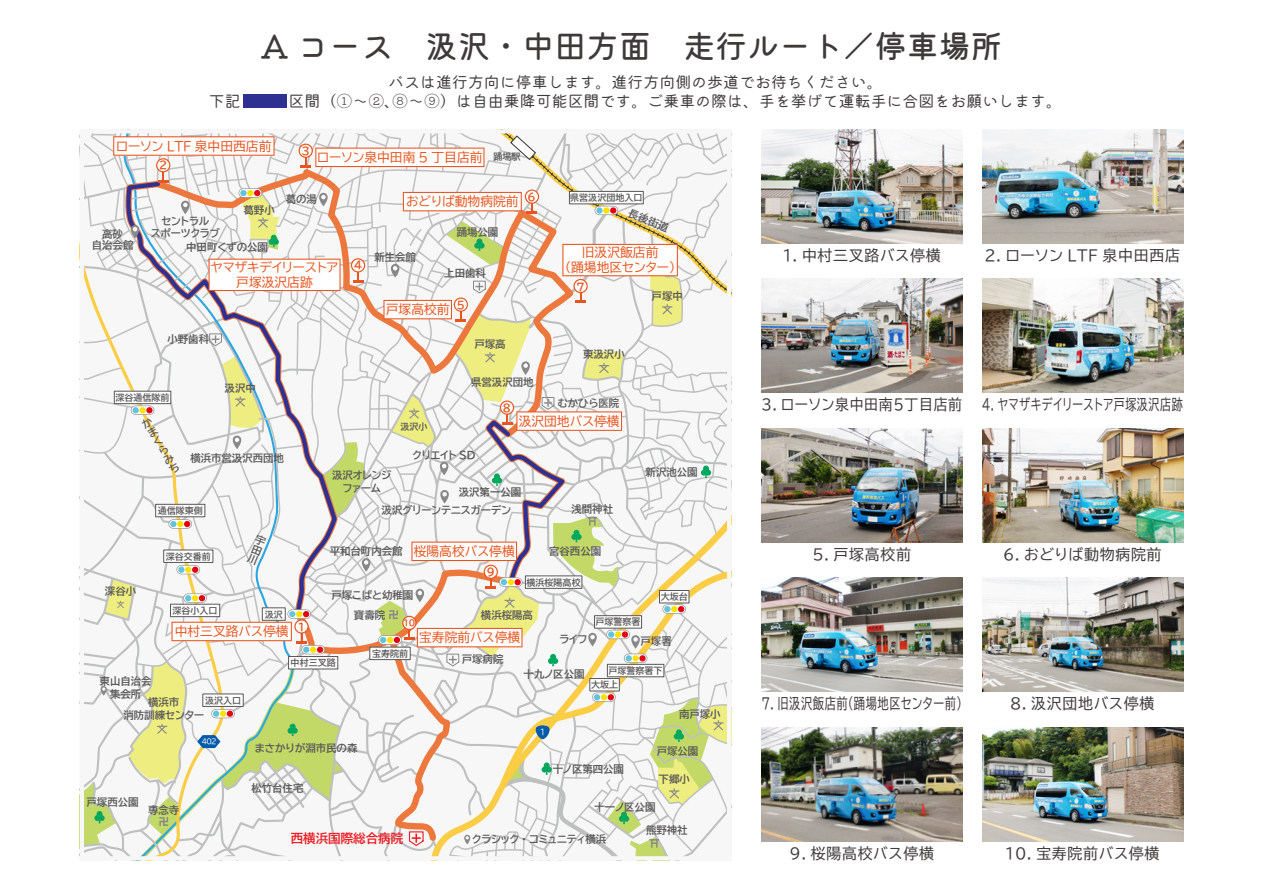
<style>
.page{position:relative;width:1263px;height:893px;background:#fff}
.page>*{position:absolute;margin:0;border:0;box-sizing:border-box;transform-origin:0 0}
.t1{font:31.95px "Mamelon 5 Hi Regular";color:#3e3a39}
.t2{font:15.9px/19.2px "Mamelon 3.5 Hi Regular";color:#3e3a39;text-align:center}
.t3{font:14.85px "BIZ UDP Gothic";letter-spacing:.05em;color:#3e3a39}
.t4{font:14.85px "BIZ UDP Gothic";letter-spacing:.05em;color:#3e3a39;scale:.74 1}
.t5{font:14.85px "BIZ UDP Gothic";letter-spacing:.05em;color:#3e3a39;scale:.76 1}
.t6{font:14.85px "BIZ UDP Gothic";letter-spacing:.05em;color:#3e3a39;scale:.93 1}
.t7{font:12.75px/14.9px "BIZ UDP Gothic";color:#e95520;text-align:center}
.t8{font:12.45px "BIZ UDP Gothic Bold";color:#ed1c24}
.t9{font:10.65px "BIZ UDP Gothic Bold";color:#e95520}
.t10{font:10.35px/10.4px "BIZ UDP Gothic Bold";color:#595757;text-align:center}
.t11{font:9px "BIZ UDP Gothic Bold";color:#595757}
.t12{font:8.55px "BIZ UDP Gothic Bold";color:#e95520}
.t13{font:7.95px "BIZ UDP Gothic";color:#fff}
.t14{font:7.2px "BIZ UDP Gothic";color:#fff}
</style>
<div class="page">
<img style="left:761px;top:129px;width:202px;height:114px">
<img style="left:982px;top:129px;width:201px;height:114px">
<img style="left:761px;top:279px;width:202px;height:114px">
<img style="left:982px;top:279px;width:201px;height:114px">
<img style="left:761px;top:428px;width:202px;height:114px">
<img style="left:982px;top:428px;width:201px;height:114px">
<img style="left:761px;top:578px;width:202px;height:114px">
<img style="left:982px;top:578px;width:201px;height:114px">
<img style="left:761px;top:727px;width:202px;height:114px">
<img style="left:982px;top:727px;width:201px;height:114px">
<div style="left:243px;top:95px;width:44px;height:13px;background:#2e3192"></div>
<svg style="left:84px;top:129px;width:644px;height:728px"></svg>
<h1 class="t1" style="left:261px;top:26px;width:743px">A コース　汲沢・中田方面　走行ルート／停車場所</h1>
<h2 class="t2" style="left:209px;top:73px;width:855px">バスは進行方向に停車します。進行方向側の歩道でお待ちください。<br>下記　　　区間（①～②、⑧～⑨）は自由乗降可能区間です。ご乗車の際は、手を挙げて運転手に合図をお願いします。</h2>
<p class="t7" style="left:116px;top:139px;width:157px">ローソン LTF 泉中田西店前</p>
<p class="t9" style="left:159px;top:160px;width:10px">2</p>
<p class="t9" style="left:302px;top:146px;width:10px">3</p>
<p class="t7" style="left:317px;top:150px;width:167px">ローソン泉中田南 5 丁目店前</p>
<p class="t11" style="left:493px;top:152px;width:29px">踊場駅</p>
<p class="t10" style="left:244px;top:204px;width:33px">葛野小</p>
<p class="t10" style="left:186px;top:242px;width:83px">中田町くずの公園</p>
<p class="t10" style="left:161px;top:216px;width:49px">セントラル</p>
<p class="t10" style="left:102px;top:229px;width:22px">高砂</p>
<p class="t10" style="left:151px;top:228px;width:71px">スポーツクラブ</p>
<p class="t10" style="left:92px;top:240px;width:43px">自治会館</p>
<p class="t10" style="left:286px;top:194px;width:33px">葛の湯</p>
<p class="t7" style="left:211px;top:260px;width:129px">ヤマザキデイリーストア戸塚汲沢店跡</p>
<p class="t9" style="left:354px;top:260px;width:10px">4</p>
<p class="t10" style="left:167px;top:334px;width:43px">小野歯科</p>
<p class="t11" style="left:116px;top:393px;width:56px">深谷通信隊前</p>
<p class="t10" style="left:225px;top:383px;width:33px">汲沢中</p>
<p class="t7" style="left:406px;top:194px;width:131px">おどりば動物病院前 <sup>6</sup></p>
<p class="t10" style="left:374px;top:252px;width:43px">新生会館</p>
<p class="t10" style="left:457px;top:226px;width:43px">踊場公園</p>
<p class="t10" style="left:444px;top:268px;width:43px">上田歯科</p>
<p class="t7" style="left:386px;top:302px;width:81px">戸塚高校前 <sup>5</sup></p>
<p class="t10" style="left:474px;top:339px;width:33px">戸塚高</p>
<p class="t10" style="left:471px;top:377px;width:64px">県営汲沢団地</p>
<p class="t9" style="left:503px;top:402px;width:10px">8</p>
<p class="t11" style="left:570px;top:193px;width:74px">県営汲沢団地入口</p>
<p class="t10" style="left:631px;top:207px;width:44px;rotate:22deg">長後街道</p>
<p class="t7" style="left:565px;top:245px;width:112px">旧汲沢飯店前<br>（踊場地区センター）</p>
<p class="t9" style="left:576px;top:281px;width:10px">7</p>
<p class="t10" style="left:652px;top:290px;width:33px">戸塚中</p>
<p class="t10" style="left:583px;top:349px;width:43px">東汲沢小</p>
<p class="t10" style="left:557px;top:398px;width:63px">むかひら医院</p>
<p class="t10" style="left:140px;top:421px;width:7px;text-align:justify;rotate:-31deg">かまくらみち</p>
<p class="t10" style="left:190px;top:453px;width:95px">横浜市営汲沢西団地</p>
<p class="t10" style="left:332px;top:469px;width:61px;line-height:12.5px">汲沢オレンジファーム</p>
<p class="t11" style="left:401px;top:422px;width:29px">汲沢小</p>
<p class="t10" style="left:412px;top:450px;width:65px">クリエイト SD</p>
<p class="t7" style="left:519px;top:414px;width:103px">汲沢団地バス停横</p>
<p class="t10" style="left:459px;top:487px;width:64px">汲沢第一公園</p>
<p class="t10" style="left:646px;top:466px;width:54px">新沢池公園</p>
<p class="t11" style="left:158px;top:506px;width:47px">通信隊東側</p>
<p class="t10" style="left:382px;top:505px;width:131px">汲沢グリーンテニスガーデン</p>
<p class="t10" style="left:571px;top:504px;width:43px">浅間神社</p>
<p class="t10" style="left:105px;top:586px;width:33px">深谷小</p>
<p class="t11" style="left:166px;top:552px;width:47px">深谷交番前</p>
<p class="t10" style="left:330px;top:546px;width:74px">平和台町内会館</p>
<p class="t7" style="left:414px;top:544px;width:103px">桜陽高校バス停横</p>
<p class="t9" style="left:487px;top:567px;width:10px">9</p>
<p class="t10" style="left:549px;top:546px;width:54px">宮谷西公園</p>
<p class="t11" style="left:527px;top:578px;width:56px">横浜桜陽高校</p>
<p class="t10" style="left:331px;top:590px;width:83px">戸塚こばと幼稚園</p>
<p class="t11" style="left:661px;top:592px;width:29px">大坂台</p>
<p class="t11" style="left:173px;top:606px;width:47px">深谷小入口</p>
<p class="t11" style="left:265px;top:610px;width:20px">汲沢</p>
<p class="t7" style="left:175px;top:624px;width:132px">中村三叉路バス停横 <sup>１</sup></p>
<p class="t10" style="left:354px;top:610px;width:33px">寶壽院</p>
<p class="t12" style="left:403px;top:619px;width:13px">10</p>
<p class="t10" style="left:481px;top:610px;width:54px">横浜桜陽高</p>
<p class="t7" style="left:419px;top:630px;width:103px">宝寿院前バス停横</p>
<p class="t10" style="left:559px;top:634px;width:29px">ライフ</p>
<p class="t11" style="left:595px;top:617px;width:47px">戸塚警察署</p>
<p class="t10" style="left:640px;top:636px;width:33px">戸塚署</p>
<p class="t10" style="left:100px;top:675px;width:54px;line-height:12.5px">東山自治会集会所</p>
<p class="t11" style="left:205px;top:696px;width:38px">汲沢入口</p>
<p class="t14" style="left:202px;top:738px;width:16px">402</p>
<p class="t10" style="left:123px;top:696px;width:82px;line-height:12.5px">横浜市<br>消防訓練センター</p>
<p class="t11" style="left:291px;top:658px;width:47px">中村三叉路</p>
<p class="t11" style="left:372px;top:649px;width:38px">宝寿院前</p>
<p class="t10" style="left:255px;top:743px;width:104px">まさかりが淵市民の森</p>
<p class="t10" style="left:87px;top:797px;width:54px">戸塚西公園</p>
<p class="t10" style="left:148px;top:805px;width:33px">専念寺</p>
<p class="t10" style="left:251px;top:783px;width:54px">松竹台住宅</p>
<p class="t8" style="left:291px;top:832px;width:114px">西横浜国際総合病院</p>
<p class="t10" style="left:462px;top:654px;width:43px">戸塚病院</p>
<p class="t11" style="left:609px;top:666px;width:56px">戸塚警察署下</p>
<p class="t10" style="left:524px;top:668px;width:62px">十九ノ区公園</p>
<p class="t11" style="left:591px;top:680px;width:29px">大坂上</p>
<p class="t13" style="left:540px;top:728px;width:7px">1</p>
<p class="t10" style="left:553px;top:763px;width:73px">十ノ区第四公園</p>
<p class="t10" style="left:679px;top:708px;width:43px">南戸塚小</p>
<p class="t10" style="left:657px;top:745px;width:43px">戸塚公園</p>
<p class="t10" style="left:659px;top:774px;width:33px">下郷小</p>
<p class="t10" style="left:594px;top:801px;width:62px">十一ノ区公園</p>
<p class="t10" style="left:646px;top:825px;width:43px">熊野神社</p>
<p class="t10" style="left:472px;top:834px;width:135px">クラシック・コミュニティ横浜</p>
<h3 class="t3" style="left:783px;top:248px;width:159px">1. 中村三叉路バス停横</h3>
<h3 class="t3" style="left:984px;top:248px;width:197px">２. ローソン LTF 泉中田西店</h3>
<h3 class="t6" style="left:761px;top:397px;width:217px">3. ローソン泉中田南５丁目店前</h3>
<h3 class="t4" style="left:982px;top:397px;width:273px">4. ヤマザキデイリーストア戸塚汲沢店跡</h3>
<h3 class="t3" style="left:812px;top:547px;width:100px">５. 戸塚高校前</h3>
<h3 class="t3" style="left:1003px;top:547px;width:160px">6. おどりば動物病院前</h3>
<h3 class="t5" style="left:761px;top:696px;width:265px">7. 旧汲沢飯店前（踊場地区センター前）</h3>
<h3 class="t3" style="left:1010px;top:696px;width:146px">8. 汲沢団地バス停横</h3>
<h3 class="t3" style="left:790px;top:846px;width:146px">9. 桜陽高校バス停横</h3>
<h3 class="t3" style="left:1005px;top:846px;width:156px">10. 宝寿院前バス停横</h3>
</div>
